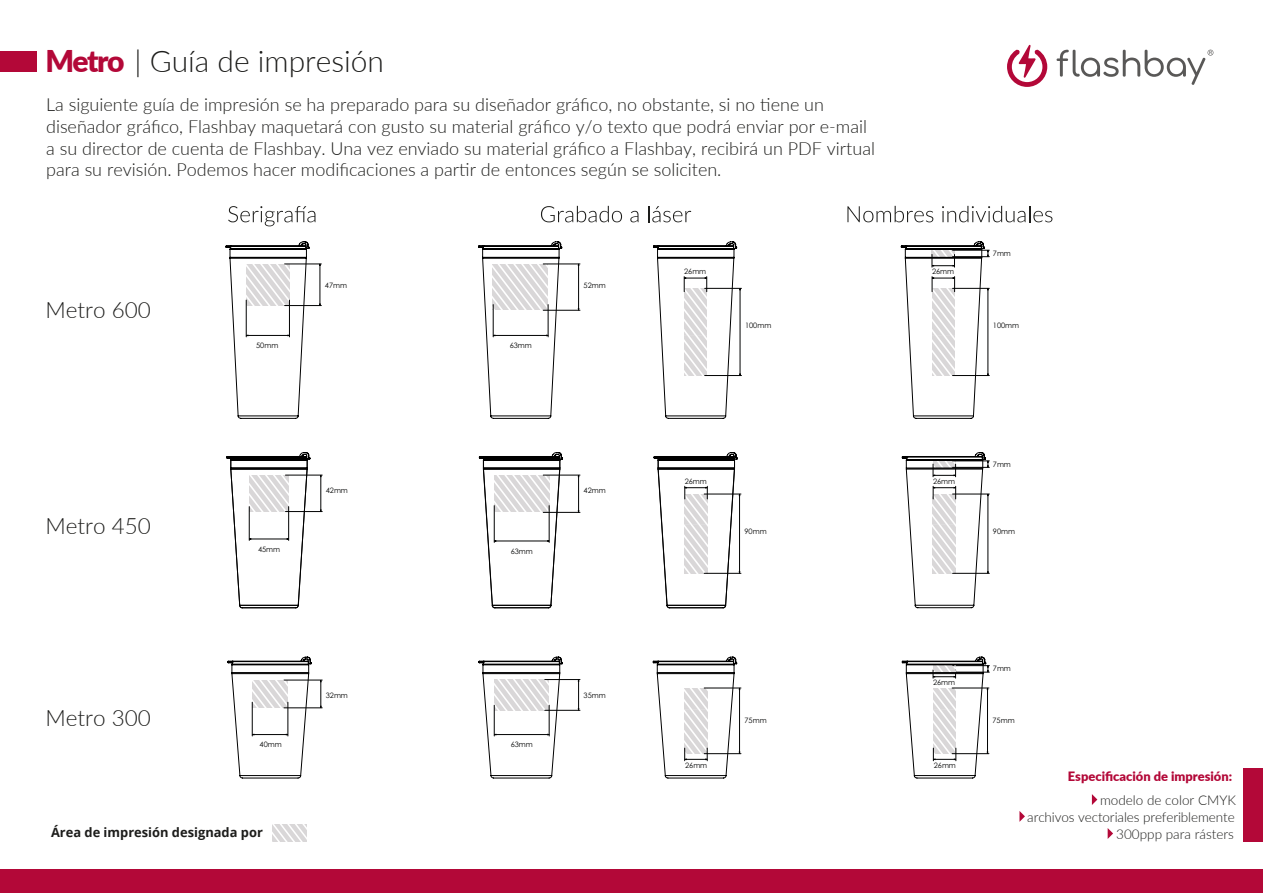
<style>
.page{position:relative;width:1263px;height:893px;background:#fff}
.page>*{position:absolute;margin:0;border:0;box-sizing:border-box;transform-origin:0 0}
.t1{font:300 30px "Lato";color:#1d1d1b}
.t2{font:300 22.5px "Lato";color:#1d1d1b}
.t3{font:300 18px/21.6px "Lato";color:#1d1d1b}
.t4{font:300 13.5px/17.2px "Lato";letter-spacing:-.005em;color:#1d1d1b;text-align:right}
.t5{font:700 12.9px "Open Sans";color:#1d1d1b}
.t6{font:900 12.9px "Lato";color:#b30838}
.t7{font:7.35px "Century Gothic";color:#010202}
.s1{font-weight:900;color:#b30838}
</style>
<div class="page">
<svg style="left:273px;top:824px;width:34px;height:17px"></svg>
<div style="left:1px;top:869px;width:1262px;height:24px;background:#b30838"></div>
<svg style="left:1007px;top:44px;width:40px;height:43px"></svg>
<svg style="left:1057px;top:50px;width:156px;height:35px"></svg>
<div style="left:0;top:51px;width:37px;height:21px;background:#b30838"></div>
<svg style="left:541px;top:206px;width:81px;height:16px"></svg>
<svg style="left:630px;top:211px;width:9px;height:11px"></svg>
<svg style="left:648px;top:206px;width:43px;height:16px"></svg>
<svg style="left:228px;top:206px;width:87px;height:20px"></svg>
<div style="left:1244px;top:768px;width:19px;height:73px;background:#b30838"></div>
<svg style="left:1092px;top:794px;width:5px;height:11px"></svg>
<svg style="left:1020px;top:811px;width:5px;height:11px"></svg>
<svg style="left:1108px;top:828px;width:5px;height:11px"></svg>
<svg style="left:847px;top:206px;width:86px;height:16px"></svg>
<svg style="left:942px;top:206px;width:110px;height:16px"></svg>
<hr style="left:578px;top:265px;width:1px;height:44px;background:#010202">
<hr style="left:543px;top:264px;width:37px;height:1px;background:#010202">
<hr style="left:543px;top:310px;width:37px;height:1px;background:#010202">
<hr style="left:578px;top:476px;width:1px;height:35px;background:#010202">
<hr style="left:543px;top:475px;width:37px;height:1px;background:#010202">
<hr style="left:543px;top:512px;width:37px;height:1px;background:#010202">
<hr style="left:545px;top:679px;width:35px;height:1px;background:#010202">
<hr style="left:545px;top:710px;width:35px;height:1px;background:#010202">
<svg style="left:578px;top:680px;width:1px;height:30px"></svg>
<hr style="left:321px;top:476px;width:1px;height:34px;background:#010202">
<hr style="left:285px;top:475px;width:37px;height:1px;background:#010202">
<hr style="left:285px;top:511px;width:37px;height:1px;background:#010202">
<hr style="left:284px;top:680px;width:38px;height:1px;background:#010202">
<hr style="left:284px;top:707px;width:38px;height:1px;background:#010202">
<svg style="left:321px;top:680px;width:1px;height:28px"></svg>
<hr style="left:320px;top:265px;width:1px;height:39px;background:#010202">
<hr style="left:285px;top:264px;width:36px;height:1px;background:#010202">
<hr style="left:285px;top:305px;width:36px;height:1px;background:#010202">
<hr style="left:704px;top:494px;width:37px;height:1px;background:#010202">
<hr style="left:704px;top:573px;width:37px;height:1px;background:#010202">
<hr style="left:704px;top:688px;width:37px;height:1px;background:#010202">
<hr style="left:704px;top:753px;width:37px;height:1px;background:#010202">
<hr style="left:705px;top:288px;width:37px;height:1px;background:#010202">
<hr style="left:705px;top:375px;width:37px;height:1px;background:#010202">
<svg style="left:226px;top:242px;width:83px;height:177px"></svg>
<svg style="left:478px;top:242px;width:84px;height:177px"></svg>
<svg style="left:653px;top:242px;width:88px;height:177px"></svg>
<svg style="left:901px;top:242px;width:88px;height:177px"></svg>
<svg style="left:227px;top:452px;width:83px;height:156px"></svg>
<svg style="left:479px;top:452px;width:84px;height:156px"></svg>
<svg style="left:654px;top:452px;width:86px;height:156px"></svg>
<svg style="left:902px;top:452px;width:87px;height:156px"></svg>
<svg style="left:228px;top:657px;width:84px;height:121px"></svg>
<svg style="left:479px;top:657px;width:84px;height:121px"></svg>
<svg style="left:653px;top:657px;width:87px;height:121px"></svg>
<svg style="left:902px;top:657px;width:87px;height:121px"></svg>
<h1 class="t1" style="left:45px;top:40px;width:340px"><span class="s1">Metro</span> | Guía de impresión</h1>
<p class="t3" style="left:46px;top:93px;width:830px">La siguiente guía de impresión se ha preparado para su diseñador gráfico, no obstante, si no tiene un diseñador gráfico, Flashbay maquetará con gusto su material gráfico y/o texto que podrá enviar por e-mail a su director de cuenta de Flashbay. Una vez enviado su material gráfico a Flashbay, recibirá un PDF virtual para su revisión. Podemos hacer modificaciones a partir de entonces según se soliciten.</p>
<p class="t2" style="left:45px;top:294px;width:107px">Metro 600</p>
<p class="t7" style="left:256px;top:340px;width:24px">50mm</p>
<p class="t7" style="left:325px;top:281px;width:24px">47mm</p>
<p class="t7" style="left:510px;top:340px;width:24px">63mm</p>
<p class="t7" style="left:584px;top:281px;width:24px">52mm</p>
<p class="t7" style="left:684px;top:266px;width:24px">26mm</p>
<p class="t7" style="left:745px;top:320px;width:28px">100mm</p>
<p class="t7" style="left:932px;top:266px;width:24px">26mm</p>
<p class="t7" style="left:993px;top:248px;width:20px">7mm</p>
<p class="t7" style="left:993px;top:320px;width:28px">100mm</p>
<p class="t2" style="left:45px;top:510px;width:107px">Metro 450</p>
<p class="t7" style="left:258px;top:544px;width:24px">45mm</p>
<p class="t7" style="left:326px;top:486px;width:24px">42mm</p>
<p class="t2" style="left:45px;top:702px;width:107px">Metro 300</p>
<p class="t7" style="left:260px;top:739px;width:24px">40mm</p>
<p class="t5" style="left:51px;top:823px;width:213px">Área de impresión designada por</p>
<p class="t7" style="left:326px;top:690px;width:24px">32mm</p>
<p class="t7" style="left:511px;top:546px;width:24px">63mm</p>
<p class="t7" style="left:584px;top:486px;width:24px">42mm</p>
<p class="t7" style="left:511px;top:739px;width:24px">63mm</p>
<p class="t7" style="left:584px;top:690px;width:24px">35mm</p>
<p class="t7" style="left:685px;top:476px;width:24px">26mm</p>
<p class="t7" style="left:745px;top:526px;width:24px">90mm</p>
<p class="t7" style="left:933px;top:476px;width:24px">26mm</p>
<p class="t7" style="left:993px;top:459px;width:20px">7mm</p>
<p class="t7" style="left:993px;top:526px;width:24px">90mm</p>
<p class="t7" style="left:933px;top:677px;width:24px">26mm</p>
<p class="t7" style="left:993px;top:663px;width:20px">7mm</p>
<p class="t7" style="left:745px;top:715px;width:24px">75mm</p>
<p class="t7" style="left:993px;top:715px;width:24px">75mm</p>
<p class="t7" style="left:685px;top:760px;width:24px">26mm</p>
<p class="t7" style="left:934px;top:760px;width:24px">26mm</p>
<p class="t6" style="left:1068px;top:767px;width:166px">Especificación de impresión:</p>
<p class="t4" style="left:1027px;top:790px;width:210px">modelo de color CMYK<br>archivos vectoriales preferiblemente<br>300ppp para rásters</p>
</div>
